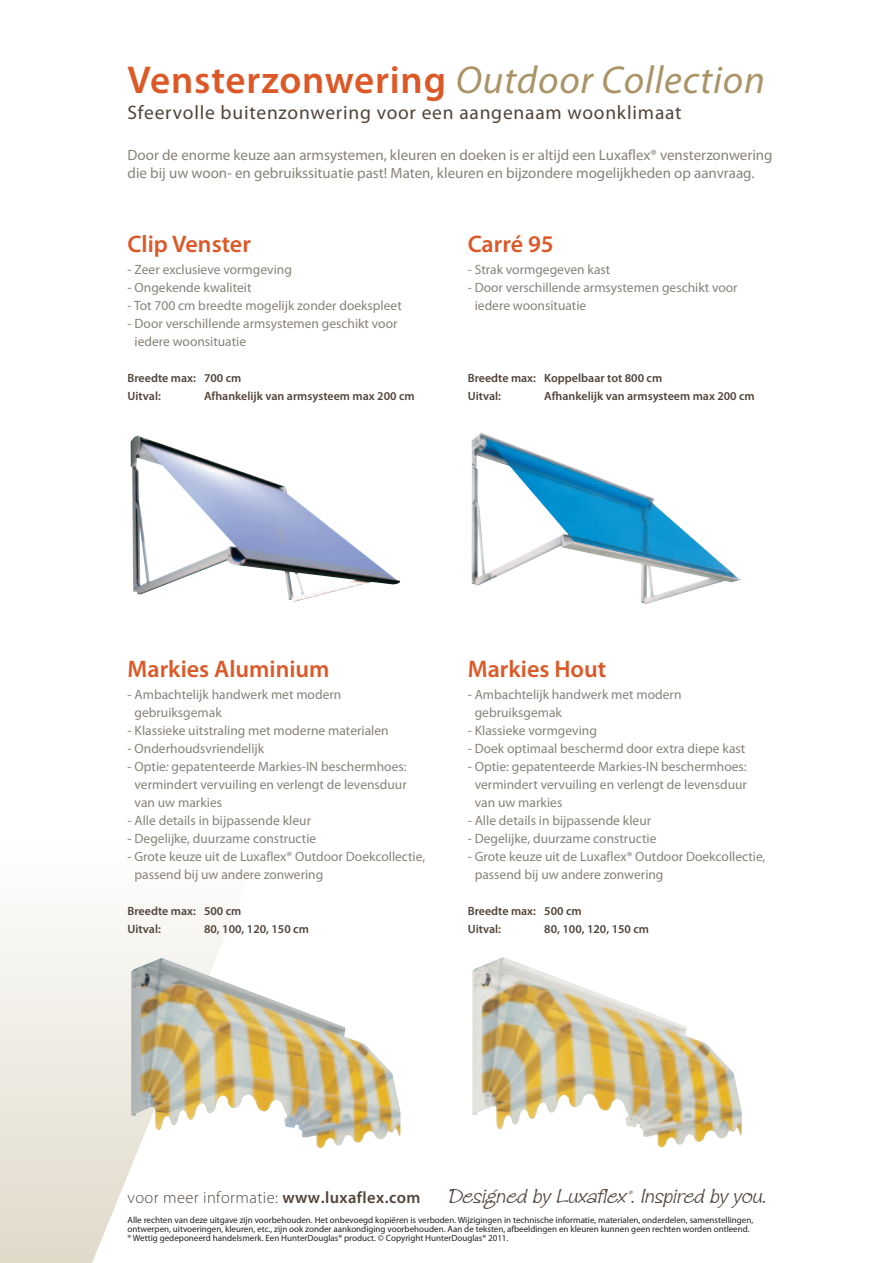
<style>
.page{position:relative;width:893px;height:1263px;background:#fff}
.page>*{position:absolute;margin:0;border:0;box-sizing:border-box;transform-origin:0 0}
.t1{font:italic 39px "Myriad Pro";letter-spacing:.02em;color:#aa9366}
.t2{font:600 24px "Myriad Pro";color:#dd5827}
.t3{font:italic 21px "Zipty Do";color:#514439;scale:1.15 1}
.t4{font:19.5px "Myriad Pro";letter-spacing:.04em;color:#514439}
.t5{font:300 16.5px "Myriad Pro";letter-spacing:.025em;color:#514439}
.t6{font:15px/18px "Myriad Pro";color:#878277}
.t7{font:13.5px/18px "Myriad Pro";color:#878277}
.t8{font:600 12px "Myriad Pro";color:#514439}
.Disclaimer___Registr{font:9px/9px "Myriad Pro";color:#231f20}
.t9{font:italic 6.3px "Zipty Do";color:#514439;scale:1.15 1}
.s1{font-weight:600;font-style:normal;color:#dd5827}
.s2{font-style:italic}
.s3{font-weight:600}
</style>
<div class="page">
<svg style="left:0;top:919px;width:231px;height:344px"></svg>
<img style="left:131px;top:435px;width:269px;height:167px">
<img style="left:472px;top:433px;width:269px;height:171px">
<img style="left:131px;top:958px;width:270px;height:191px">
<img style="left:472px;top:957px;width:270px;height:191px">
<p class="t1" style="left:128px;top:56px;width:639px"><span class="s1">Vensterzonwering</span> Outdoor Collection</p>
<p class="t4" style="left:128px;top:101px;width:556px">Sfeervolle buitenzonwering voor een aangenaam woonklimaat</p>
<p class="t6" style="left:128px;top:146px;width:646px">Door de enorme keuze aan armsystemen, kleuren en doeken is er altijd een Luxaflex® vensterzonwering die bij uw woon- en gebruikssituatie past! Maten, kleuren en bijzondere mogelijkheden op aanvraag.</p>
<p class="t2" style="left:128px;top:229px;width:125px">Clip Venster</p>
<p class="t7" style="left:128px;top:260px;width:166px">- Zeer exclusieve vormgeving</p>
<p class="t7" style="left:128px;top:278px;width:125px">- Ongekende kwaliteit</p>
<p class="t7" style="left:128px;top:296px;width:276px">- Tot 700 cm breedte mogelijk zonder doekspleet</p>
<p class="t7" style="left:135px;top:314px;width:264px;text-indent:-7px">- Door verschillende armsystemen geschikt voor iedere woonsituatie</p>
<p class="t8" style="left:128px;top:370px;width:115px">Breedte max: 700 cm</p>
<p class="t8" style="left:128px;top:388px;width:35px">Uitval:</p>
<p class="t8" style="left:204px;top:388px;width:212px">Afhankelijk van armsysteem max 200 cm</p>
<p class="t2" style="left:468px;top:229px;width:88px">Carré 95</p>
<p class="t7" style="left:468px;top:260px;width:144px">- Strak vormgegeven kast</p>
<p class="t7" style="left:475px;top:278px;width:264px;text-indent:-7px">- Door verschillende armsystemen geschikt voor iedere woonsituatie</p>
<p class="t8" style="left:468px;top:370px;width:196px">Breedte max: Koppelbaar tot 800 cm</p>
<p class="t8" style="left:468px;top:388px;width:35px">Uitval:</p>
<p class="t8" style="left:544px;top:388px;width:212px">Afhankelijk van armsysteem max 200 cm</p>
<p class="t2" style="left:128px;top:654px;width:204px">Markies Aluminium</p>
<p class="t7" style="left:135px;top:686px;width:208px;text-indent:-7px">- Ambachtelijk handwerk met modern gebruiksgemak</p>
<p class="t7" style="left:128px;top:722px;width:263px">- Klassieke uitstraling met moderne materialen</p>
<p class="t7" style="left:128px;top:740px;width:138px">- Onderhoudsvriendelijk</p>
<p class="t7" style="left:135px;top:758px;width:274px;text-align:justify;text-indent:-7px">- Optie<span class="s2">:</span> gepatenteerde Markies-IN beschermhoes: vermindert vervuiling en verlengt de levensduur van uw markies</p>
<p class="t7" style="left:128px;top:812px;width:185px">- Alle details in bijpassende kleur</p>
<p class="t7" style="left:128px;top:830px;width:190px">- Degelijke, duurzame constructie</p>
<p class="t7" style="left:135px;top:848px;width:292px;text-indent:-7px">- Grote keuze uit de Luxaflex® Outdoor Doekcollectie, passend bij uw andere zonwering</p>
<p class="t8" style="left:128px;top:904px;width:115px">Breedte max: 500 cm</p>
<p class="t8" style="left:128px;top:922px;width:35px">Uitval:</p>
<p class="t8" style="left:204px;top:922px;width:106px">80, 100, 120, 150 cm</p>
<p class="t2" style="left:468px;top:654px;width:140px">Markies Hout</p>
<p class="t7" style="left:475px;top:686px;width:208px;text-indent:-7px">- Ambachtelijk handwerk met modern gebruiksgemak</p>
<p class="t7" style="left:468px;top:722px;width:131px">- Klassieke vormgeving</p>
<p class="t7" style="left:468px;top:740px;width:279px">- Doek optimaal beschermd door extra diepe kast</p>
<p class="t7" style="left:475px;top:758px;width:274px;text-align:justify;text-indent:-7px">- Optie: gepatenteerde Markies-IN beschermhoes: vermindert vervuiling en verlengt de levensduur van uw markies</p>
<p class="t7" style="left:468px;top:812px;width:185px">- Alle details in bijpassende kleur</p>
<p class="t7" style="left:468px;top:830px;width:190px">- Degelijke, duurzame constructie</p>
<p class="t7" style="left:475px;top:848px;width:292px;text-indent:-7px">- Grote keuze uit de Luxaflex® Outdoor Doekcollectie, passend bij uw andere zonwering</p>
<p class="t8" style="left:468px;top:904px;width:115px">Breedte max: 500 cm</p>
<p class="t8" style="left:468px;top:922px;width:35px">Uitval:</p>
<p class="t8" style="left:544px;top:922px;width:106px">80, 100, 120, 150 cm</p>
<p class="t5" style="left:128px;top:1187px;width:294px">voor meer informatie: <span class="s3">www.luxaflex.com</span></p>
<p class="t3" style="left:447px;top:1183px;width:282px">Designed by Luxaflex . Inspired by you.</p>
<p class="t9" style="left:628px;top:1189px;width:6px">®</p>
<p class="Disclaimer___Registr" style="left:128px;top:1215px;width:627px">Alle rechten van deze uitgave zijn voorbehouden. Het onbevoegd kopiëren is verboden. Wijzigingen in technische informatie, materialen, onderdelen, samenstellingen, ontwerpen, uitvoeringen, kleuren, etc., zijn ook zonder aankondiging voorbehouden. Aan de teksten, afbeeldingen en kleuren kunnen geen rechten worden ontleend.</p>
<p class="Disclaimer___Registr" style="left:128px;top:1233px;width:382px">® Wettig gedeponeerd handelsmerk. Een HunterDouglas® product. © Copyright HunterDouglas® 2011.</p>
</div>
